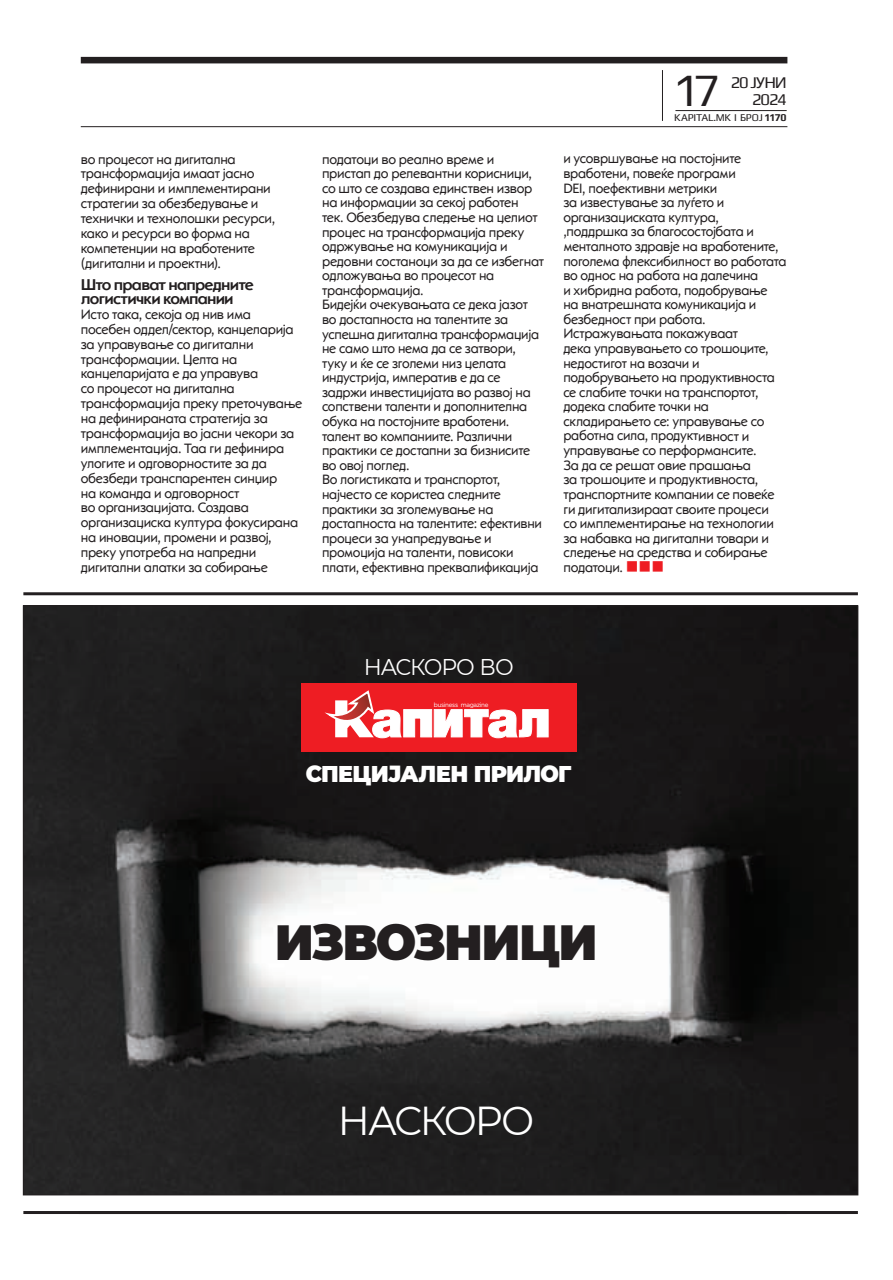
<style>
.page{position:relative;width:893px;height:1280px;background:#fff}
.page>*{position:absolute;margin:0;border:0;box-sizing:border-box;transform-origin:0 0}
.TEKST{font:900 49.35px "Montserrat";letter-spacing:-.035em;color:#231f20}
.t1{font:46.5px "Play";color:#231f20}
.TEKST-2{font:40.35px "Montserrat";letter-spacing:-.06em;color:#fff}
.TEKST-3{font:900 22.8px "Montserrat";letter-spacing:-.03em;color:#fff}
.TEKST-4{font:22.8px "Montserrat";letter-spacing:-.055em;color:#fff}
.MEGUNASLOV-OPEL{font:700 16.5px/13.8px "Opel Sans";letter-spacing:-.045em;color:#231f20}
.t2{font:16.5px "Play";letter-spacing:-.065em;color:#231f20}
.TEKST-OPEL{font:14.25px/14.9px "Opel Sans";letter-spacing:-.02em;color:#231f20;scale:.95 1}
.TEKST-OPEL-2{font:14.25px/14.5px "Opel Sans";letter-spacing:-.02em;color:#231f20;scale:.94 1}
.t3{font:10.5px "Play";letter-spacing:-.015em;color:#231f20}
.t4{font:6.3px "Gotham";letter-spacing:-.05em;color:#fff}
.s1{font-weight:700}
.s2{color:#ee1d23}
</style>
<div class="page">
<div style="left:81px;top:57px;width:706px;height:6px;background:#231f20"></div>
<hr style="left:81px;top:126px;width:706px;height:1px;background:#231f20">
<hr style="left:675px;top:110px;width:112px;height:1px;background:#231f20">
<hr style="left:662px;top:70px;width:1px;height:51px;background:#231f20">
<hr style="left:23px;top:1211px;width:835px;height:3px;background:#231f20">
<hr style="left:23px;top:592px;width:835px;height:3px;background:#231f20">
<img style="left:25px;top:608px;width:831px;height:585px">
<div style="left:301px;top:683px;width:275px;height:69px;background:#ee1d23"></div>
<svg style="left:327px;top:690px;width:222px;height:49px"></svg>
<h2 class="t1" style="left:672px;top:62px;width:49px">17</h2>
<p class="t2" style="left:731px;top:73px;width:57px">20 ЈУНИ</p>
<p class="t2" style="left:752px;top:90px;width:36px">2024</p>
<p class="TEKST-OPEL" style="left:81px;top:151px;width:206px">во процесот на дигитална трансформација имаат јасно дефинирани и имплементирани стратегии за обезбедување и технички и технолошки ресурси, како и ресурси во форма на компетенции на вработените (дигитални и проектни).</p>
<p class="MEGUNASLOV-OPEL" style="left:81px;top:277px;width:175px">Што прават напредните логистички компании</p>
<p class="TEKST-OPEL" style="left:81px;top:307px;width:235px">Исто така, секоја од нив има посебен оддел/сектор, канцеларија за управување со дигитални трансформации. Целта на канцеларијата е да управува<br>со процесот на дигитална трансформација преку преточување на дефинираната стратегија за трансформација во јасни чекори за имплементација. Таа ги дефинира улогите и одговорностите за да обезбеди транспарентен синџир<br>на команда и одговорност<br>во организацијата. Создава организациска култура фокусирана на иновации, промени и развој, преку употреба на напредни дигитални алатки за собирање</p>
<p class="TEKST-OPEL" style="left:322px;top:152px;width:235px">податоци во реално време и пристап до релевантни корисници, со што се создава единствен извор на информации за секој работен<br>тек. Обезбедува следење на целиот процес на трансформација преку одржување на комуникација и редовни состаноци за да се избегнат одложувања во процесот на трансформација.</p>
<p class="TEKST-OPEL-2" style="left:322px;top:297px;width:232px">Бидејќи очекувањата се дека јазот во достапноста на талентите за успешна дигитална трансформација не само што нема да се затвори, туку и ќе се зголеми низ целата индустрија, императив е да се задржи инвестицијата во развој на сопствени таленти и дополнителна обука на постојните вработени. талент во компаниите. Различни практики се достапни за бизнисите во овој поглед.</p>
<p class="TEKST-OPEL-2" style="left:322px;top:472px;width:235px">Во логистиката и транспортот, најчесто се користеа следните практики за зголемување на достапноста на талентите: ефективни процеси за унапредување и промоција на таленти, повисоки плати, ефективна преквалификација</p>
<p class="t3" style="left:674px;top:111px;width:114px">KAPITAL.MK I БРОЈ <span class="s1">1170</span></p>
<p class="TEKST-OPEL-2" style="left:563px;top:151px;width:239px">и усовршување на постојните вработени, повеќе програми<br>DEI, поефективни метрики<br>за известување за луѓето и организациската култура, ,поддршка за благосостојбата и менталното здравје на вработените, поголема флексибилност во работата во однос на работа на далечина<br>и хибридна работа, подобрување<br>на внатрешната комуникација и безбедност при работа.</p>
<p class="TEKST-OPEL-2" style="left:563px;top:326px;width:227px">Истражувањата покажуваат<br>дека управувањето со трошоците, недостигот на возачи и подобрувањето на продуктивноста се слабите точки на транспортот, додека слабите точки на складирањето се: управување со работна сила, продуктивност и управување со перформансите.</p>
<p class="TEKST-OPEL" style="left:563px;top:458px;width:224px">За да се решат овие прашања<br>за трошоците и продуктивноста, транспортните компании се повеќе ги дигитализираат своите процеси со имплементирање на технологии за набавка на дигитални товари и следење на средства и собирање податоци. <span class="s2">■■■</span></p>
<p class="TEKST-4" style="left:364px;top:651px;width:152px">НАСКОРО ВО</p>
<p class="t4" style="left:434px;top:700px;width:56px">business magazine</p>
<p class="TEKST-3" style="left:306px;top:757px;width:268px">СПЕЦИЈАЛEН ПРИЛОГ</p>
<p class="TEKST" style="left:275px;top:905px;width:325px">ИЗВОЗНИЦИ</p>
<p class="TEKST-2" style="left:338px;top:1092px;width:198px">НАСКОРО</p>
</div>
